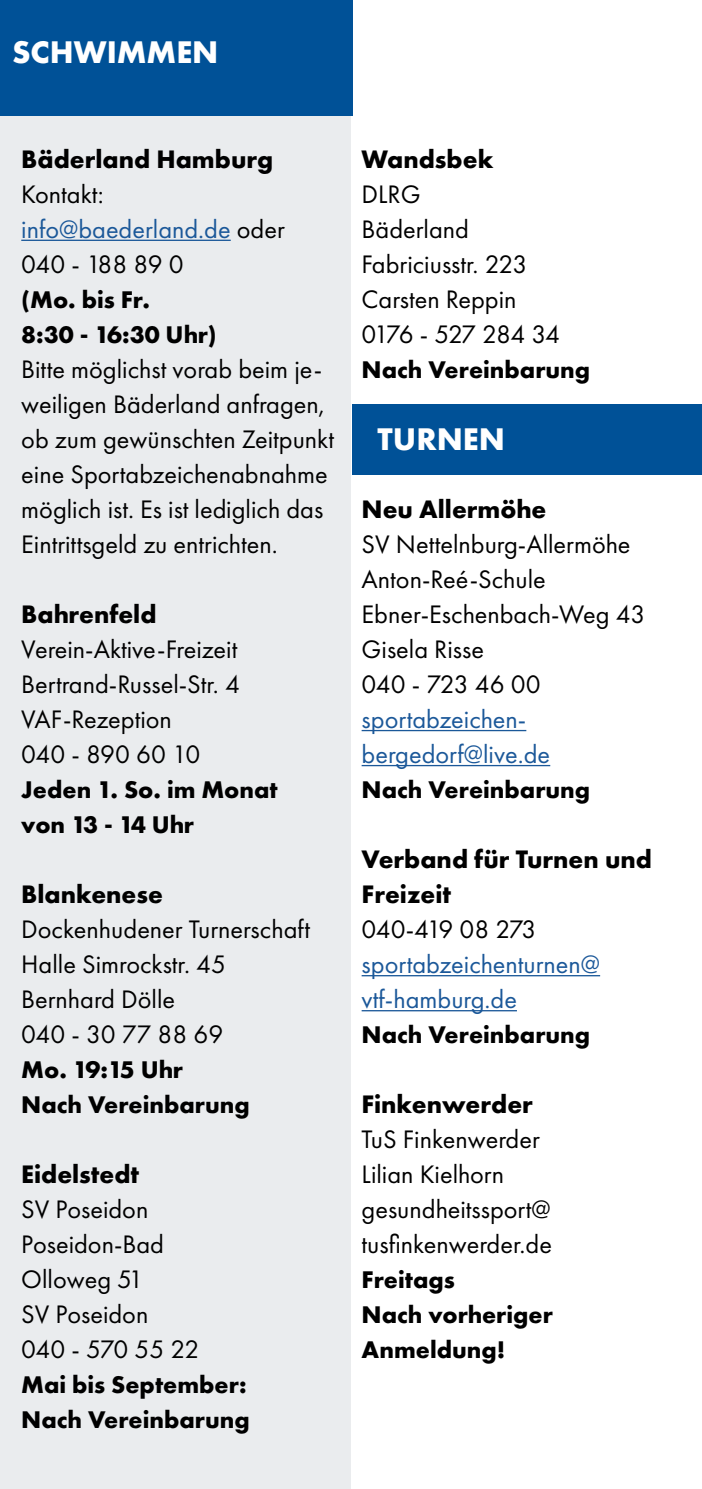
<style>
.page{position:relative;width:702px;height:1489px;background:#fff}
.page>*{position:absolute;margin:0;border:0;box-sizing:border-box;transform-origin:0 0}
.t1{font:700 32.5px "Futura PT";color:#fff}
.t2{font:26.25px/35px "Futura PT";color:#000}
.t3{font:700 26.25px/35px "Futura PT";color:#000}
.t4{font:26.25px/35px "Futura PT";color:#1b5899}
.t5{font:26.25px "Futura PT";letter-spacing:-.065em;color:#000}
.t6{font:700 25px/35px "Futura PT";color:#000}
.s1{color:#1b5899}
</style>
<div class="page">
<div style="left:0;top:0;width:351px;height:1488px;background:#eaecee"></div>
<hr style="left:21px;top:240px;width:210px;height:1px;background:#1b5899">
<hr style="left:361px;top:730px;width:165px;height:1px;background:#1b5899">
<hr style="left:361px;top:765px;width:189px;height:1px;background:#1b5899">
<hr style="left:361px;top:975px;width:239px;height:1px;background:#1b5899">
<hr style="left:361px;top:1010px;width:156px;height:1px;background:#1b5899">
<div style="left:353px;top:404px;width:349px;height:71px;background:#005197"></div>
<div style="left:0;top:0;width:353px;height:116px;background:#005197"></div>
<p class="t1" style="left:12px;top:31px;width:208px">SCHWIMMEN</p>
<p class="t3" style="left:21px;top:141px;width:253px">Bäderland Hamburg</p>
<p class="t2" style="left:21px;top:176px;width:265px">Kontakt: <span class="s1">info@baederland.de</span> oder<br>040 - 188 89 0</p>
<p class="t6" style="left:21px;top:281px;width:197px">(Mo. bis Fr.<br>8:30 - 16:30 Uhr)</p>
<p class="t2" style="left:21px;top:351px;width:314px">Bitte möglichst vorab beim je&shy;weiligen Bäderland anfragen, ob zum gewünschten Zeitpunkt eine Sportabzeichenabnahme möglich ist. Es ist lediglich das<br>Eintrittsgeld zu entrichten.</p>
<p class="t3" style="left:21px;top:596px;width:137px">Bahrenfeld</p>
<p class="t2" style="left:21px;top:631px;width:220px">Verein-Aktive-Freizeit<br>Bertrand-Russel-Str. 4<br>VAF-Rezeption<br>040 - 890 60 10</p>
<p class="t6" style="left:21px;top:771px;width:258px">Jeden 1. So. im Monat von 13 - 14 Uhr</p>
<p class="t3" style="left:21px;top:876px;width:143px">Blankenese</p>
<p class="t2" style="left:21px;top:911px;width:290px">Dockenhudener Turnerschaft<br>Halle Simrockstr. 45<br>Bernhard Dölle<br>040 - 30 77 88 69</p>
<p class="t6" style="left:21px;top:1051px;width:230px">Mo. 19:15 Uhr<br>Nach Vereinbarung</p>
<p class="t3" style="left:21px;top:1156px;width:119px">Eidelstedt</p>
<p class="t2" style="left:21px;top:1191px;width:180px">SV Poseidon<br>Poseidon-Bad<br>Olloweg 51<br>SV Poseidon<br>040 - 570 55 22</p>
<p class="t6" style="left:21px;top:1366px;width:230px">Mai bis September:<br>Nach Vereinbarung</p>
<p class="t3" style="left:361px;top:141px;width:133px">Wandsbek</p>
<p class="t2" style="left:361px;top:176px;width:200px">DLRG<br>Bäderland<br>Fabriciusstr. 223<br>Carsten Reppin<br>0176 - 527 284 34</p>
<p class="t6" style="left:361px;top:351px;width:230px">Nach Vereinbarung</p>
<p class="t1" style="left:377px;top:418px;width:129px">TURNEN</p>
<p class="t3" style="left:361px;top:491px;width:186px">Neu Allermöhe</p>
<p class="t2" style="left:361px;top:526px;width:285px">SV Nettelnburg-Allermöhe<br>Anton-Reé-Schule<br>Ebner-Eschenbach-Weg 43<br>Gisela Risse<br>040 - 723 46 00</p>
<p class="t4" style="left:361px;top:701px;width:190px">sportabzeichen&shy;bergedorf@live.de</p>
<p class="t6" style="left:361px;top:771px;width:230px">Nach Vereinbarung</p>
<p class="t3" style="left:361px;top:841px;width:292px">Verband für Turnen und<br>Freizeit</p>
<p class="t5" style="left:361px;top:913px;width:176px">040-419 08 273</p>
<p class="t4" style="left:361px;top:946px;width:240px">sportabzeichenturnen@ vtf-hamburg.de</p>
<p class="t6" style="left:361px;top:1016px;width:230px">Nach Vereinbarung</p>
<p class="t3" style="left:361px;top:1086px;width:173px">Finkenwerder</p>
<p class="t2" style="left:361px;top:1121px;width:192px">TuS Finkenwerder<br>Lilian Kielhorn gesundheitssport@ tusfinkenwerder.de</p>
<p class="t6" style="left:361px;top:1261px;width:193px">Freitags<br>Nach vorheriger<br>Anmeldung!</p>
</div>
